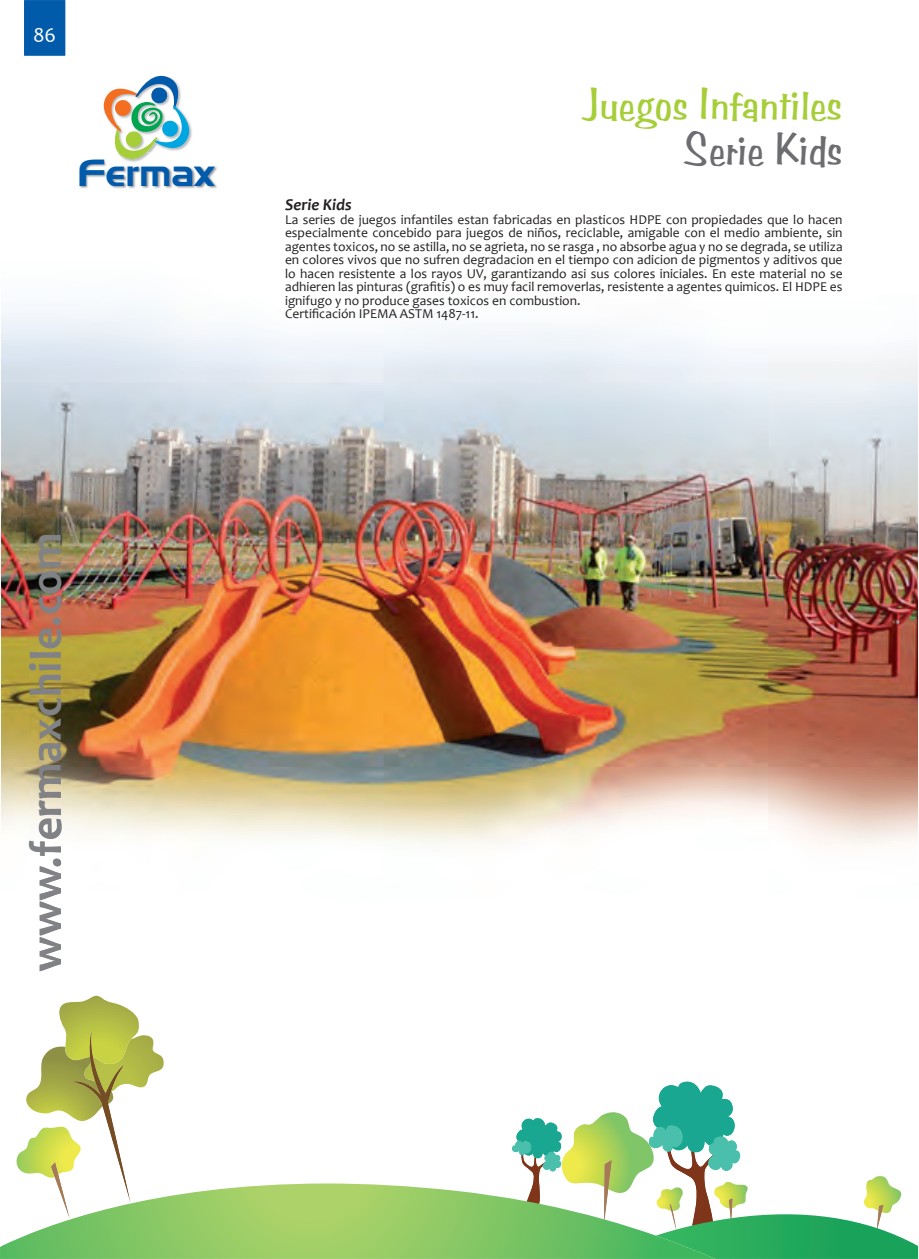
<style>
.page{position:relative;width:919px;height:1259px;background:#fff}
.page>*{position:absolute;margin:0;border:0;box-sizing:border-box;transform-origin:0 0}
.t1{font:700 45px "Candara";color:#808285}
.t2{font:45px "Benguiat Frisky ATT";color:#a6ce39}
.t3{font:45px "Benguiat Frisky ATT";color:#6c6d70}
.t4{font:37.5px "Denmark";color:#015aaa}
.t5{font:21px "Candara";color:#fff}
.t6{font:italic 700 16.5px "Candara";color:#231f20}
.t7{font:13.5px/13.5px "Candara";color:#231f20}
</style>
<div class="page">
<img style="left:1px;top:0;width:916px;height:1209px">
<img style="left:521px;top:1158px;width:25px;height:25px">
<img style="left:516px;top:1118px;width:44px;height:40px">
<img style="left:542px;top:1151px;width:18px;height:20px">
<img style="left:511px;top:1140px;width:20px;height:15px">
<img style="left:714px;top:1181px;width:33px;height:27px">
<img style="left:728px;top:1198px;width:4px;height:16px">
<img style="left:863px;top:1176px;width:40px;height:37px">
<img style="left:876px;top:1204px;width:7px;height:10px">
<img style="left:560px;top:1112px;width:94px;height:71px">
<img style="left:604px;top:1160px;width:7px;height:23px">
<img style="left:14px;top:1126px;width:59px;height:51px">
<img style="left:51px;top:1162px;width:19px;height:21px">
<img style="left:25px;top:1046px;width:48px;height:75px">
<img style="left:131px;top:1035px;width:33px;height:56px">
<img style="left:56px;top:995px;width:83px;height:69px">
<img style="left:73px;top:1029px;width:58px;height:154px">
<img style="left:667px;top:1152px;width:47px;height:31px">
<img style="left:652px;top:1081px;width:86px;height:71px">
<img style="left:707px;top:1136px;width:33px;height:34px">
<img style="left:648px;top:1125px;width:35px;height:26px">
<img style="left:715px;top:1214px;width:202px;height:45px">
<img style="left:1px;top:1183px;width:714px;height:76px">
<div style="left:24px;top:0;width:41px;height:56px;background:#015aaa"></div>
<img style="left:34px;top:28px;width:21px;height:14px">
<img style="left:29px;top:535px;width:33px;height:208px">
<img style="left:29px;top:743px;width:33px;height:228px">
<svg style="left:98px;top:72px;width:97px;height:81px"></svg>
<img style="left:77px;top:153px;width:142px;height:45px">
<img style="left:118px;top:153px;width:28px;height:6px">
<h3 class="t5" style="left:33px;top:26px;width:25px">86</h3>
<h2 class="t4" style="left:78px;top:150px;width:138px">Fermax</h2>
<h1 class="t2" style="left:583px;top:77px;width:260px">Juegos Infantiles</h1>
<h1 class="t3" style="left:685px;top:122px;width:159px">Serie Kids</h1>
<p class="t6" style="left:285px;top:198px;width:68px">Serie Kids</p>
<p class="t7" style="left:285px;top:214px;width:559px">La series de juegos infantiles estan fabricadas en plasticos HDPE con propiedades que lo hacen especialmente concebido para juegos de niños, reciclable, amigable con el medio ambiente, sin agentes toxicos, no se astilla, no se agrieta, no se rasga , no absorbe agua y no se degrada, se utiliza en colores vivos que no sufren degradacion en el tiempo con adicion de pigmentos y aditivos que lo hacen resistente a los rayos UV, garantizando asi sus colores iniciales. En este material no se adhieren las pinturas (grafitis) o es muy facil removerlas, resistente a agentes quimicos. El HDPE es ignifugo y no produce gases toxicos en combustion.<br>Certificación IPEMA ASTM 1487-11.</p>
<h1 class="t1" style="left:28px;top:972px;width:441px;rotate:-90deg">www.fermaxchile.com</h1>
</div>
